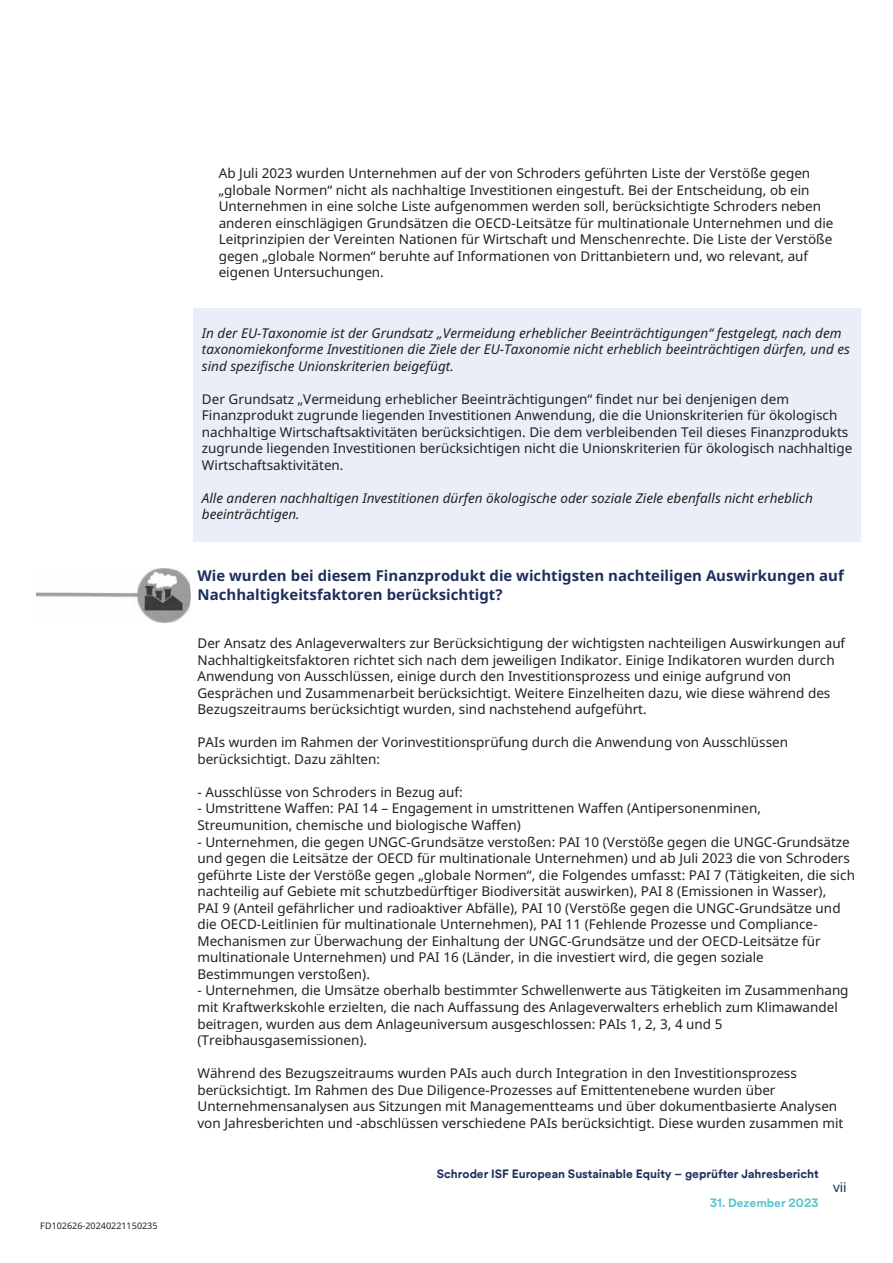
<style>
.page{position:relative;width:893px;height:1263px;background:#fff}
.page>*{position:absolute;margin:0;border:0;box-sizing:border-box;transform-origin:0 0}
.t1{font:700 15px/18.6px "Noto Sans";color:#1c2e5c}
.t2{font:13.5px/16.5px "Noto Sans";color:#231f20}
.t3{font:italic 13.5px/16.5px "Noto Sans";letter-spacing:-.005em;color:#231f20}
.t4{font:13.5px "Noto Sans";color:#1c2e5c}
.t5{font:700 12px "Schroders Circular TT";color:#1c2e5c}
.t6{font:700 12px "Schroders Circular TT";color:#5ac6cc}
.t7{font:9px "Noto Sans";letter-spacing:.01em;color:#231f20}
</style>
<div class="page">
<div style="left:202px;top:308px;width:659px;height:33px;background:#eaeef8"></div>
<div style="left:202px;top:341px;width:659px;height:17px;background:#eaeef8"></div>
<div style="left:202px;top:358px;width:659px;height:16px;background:#eaeef8"></div>
<div style="left:202px;top:374px;width:659px;height:33px;background:#eaeef8"></div>
<div style="left:202px;top:407px;width:659px;height:17px;background:#eaeef8"></div>
<div style="left:202px;top:424px;width:659px;height:16px;background:#eaeef8"></div>
<div style="left:202px;top:440px;width:659px;height:17px;background:#eaeef8"></div>
<div style="left:202px;top:457px;width:659px;height:16px;background:#eaeef8"></div>
<div style="left:202px;top:473px;width:659px;height:17px;background:#eaeef8"></div>
<div style="left:202px;top:490px;width:659px;height:17px;background:#eaeef8"></div>
<div style="left:202px;top:507px;width:659px;height:16px;background:#eaeef8"></div>
<div style="left:202px;top:523px;width:659px;height:18px;background:#eaeef8"></div>
<img style="left:150px;top:568px;width:41px;height:40px">
<img style="left:36px;top:571px;width:153px;height:52px">
<p class="t7" style="left:40px;top:1219px;width:119px">FD102626-20240221150235</p>
<p class="t2" style="left:219px;top:165px;width:616px">Ab Juli 2023 wurden Unternehmen auf der von Schroders geführten Liste der Verstöße gegen „globale Normen“ nicht als nachhaltige Investitionen eingestuft. Bei der Entscheidung, ob ein Unternehmen in eine solche Liste aufgenommen werden soll, berücksichtigte Schroders neben anderen einschlägigen Grundsätzen die OECD-Leitsätze für multinationale Unternehmen und die Leitprinzipien der Vereinten Nationen für Wirtschaft und Menschenrechte. Die Liste der Verstöße gegen „globale Normen“ beruhte auf Informationen von Drittanbietern und, wo relevant, auf eigenen Untersuchungen.</p>
<p class="t3" style="left:202px;top:324px;width:649px">In der EU-Taxonomie ist der Grundsatz „Vermeidung erheblicher Beeinträchtigungen“ festgelegt, nach dem taxonomiekonforme Investitionen die Ziele der EU-Taxonomie nicht erheblich beeinträchtigen dürfen, und es sind spezifische Unionskriterien beigefügt.</p>
<p class="t2" style="left:202px;top:390px;width:652px">Der Grundsatz „Vermeidung erheblicher Beeinträchtigungen“ findet nur bei denjenigen dem Finanzprodukt zugrunde liegenden Investitionen Anwendung, die die Unionskriterien für ökologisch nachhaltige Wirtschaftsaktivitäten berücksichtigen. Die dem verbleibenden Teil dieses Finanzprodukts zugrunde liegenden Investitionen berücksichtigen nicht die Unionskriterien für ökologisch nachhaltige Wirtschaftsaktivitäten.</p>
<p class="t3" style="left:202px;top:489px;width:612px">Alle anderen nachhaltigen Investitionen dürfen ökologische oder soziale Ziele ebenfalls nicht erheblich beeinträchtigen.</p>
<p class="t1" style="left:197px;top:566px;width:648px">Wie wurden bei diesem Finanzprodukt die wichtigsten nachteiligen Auswirkungen auf<br>Nachhaltigkeitsfaktoren berücksichtigt?</p>
<p class="t2" style="left:197px;top:635px;width:649px">Der Ansatz des Anlageverwalters zur Berücksichtigung der wichtigsten nachteiligen Auswirkungen auf Nachhaltigkeitsfaktoren richtet sich nach dem jeweiligen Indikator. Einige Indikatoren wurden durch Anwendung von Ausschlüssen, einige durch den Investitionsprozess und einige aufgrund von Gesprächen und Zusammenarbeit berücksichtigt. Weitere Einzelheiten dazu, wie diese während des Bezugszeitraums berücksichtigt wurden, sind nachstehend aufgeführt.</p>
<p class="t2" style="left:197px;top:734px;width:592px">PAIs wurden im Rahmen der Vorinvestitionsprüfung durch die Anwendung von Ausschlüssen berücksichtigt. Dazu zählten:</p>
<p class="t2" style="left:197px;top:783px;width:267px">- Ausschlüsse von Schroders in Bezug auf:</p>
<p class="t2" style="left:197px;top:800px;width:565px">- Umstrittene Waffen: PAI 14 – Engagement in umstrittenen Waffen (Antipersonenminen,<br>Streumunition, chemische und biologische Waffen)</p>
<p class="t2" style="left:197px;top:833px;width:659px">- Unternehmen, die gegen UNGC-Grundsätze verstoßen: PAI 10 (Verstöße gegen die UNGC-Grundsätze und gegen die Leitsätze der OECD für multinationale Unternehmen) und ab Juli 2023 die von Schroders geführte Liste der Verstöße gegen „globale Normen“, die Folgendes umfasst: PAI 7 (Tätigkeiten, die sich nachteilig auf Gebiete mit schutzbedürftiger Biodiversität auswirken), PAI 8 (Emissionen in Wasser),<br>PAI 9 (Anteil gefährlicher und radioaktiver Abfälle), PAI 10 (Verstöße gegen die UNGC-Grundsätze und die OECD-Leitlinien für multinationale Unternehmen), PAI 11 (Fehlende Prozesse und Compliance-Mechanismen zur Überwachung der Einhaltung der UNGC-Grundsätze und der OECD-Leitsätze für multinationale Unternehmen) und PAI 16 (Länder, in die investiert wird, die gegen soziale Bestimmungen verstoßen).</p>
<p class="t2" style="left:197px;top:982px;width:652px">- Unternehmen, die Umsätze oberhalb bestimmter Schwellenwerte aus Tätigkeiten im Zusammenhang mit Kraftwerkskohle erzielten, die nach Auffassung des Anlageverwalters erheblich zum Klimawandel beitragen, wurden aus dem Anlageuniversum ausgeschlossen: PAIs 1, 2, 3, 4 und 5 (Treibhausgasemissionen).</p>
<p class="t2" style="left:197px;top:1065px;width:647px">Während des Bezugszeitraums wurden PAIs auch durch Integration in den Investitionsprozess berücksichtigt. Im Rahmen des Due Diligence-Prozesses auf Emittentenebene wurden über Unternehmensanalysen aus Sitzungen mit Managementteams und über dokumentbasierte Analysen von Jahresberichten und -abschlüssen verschiedene PAIs berücksichtigt. Diese wurden zusammen mit</p>
<p class="t5" style="left:437px;top:1167px;width:383px">Schroder ISF European Sustainable Equity – geprüfter Jahresbericht</p>
<p class="t6" style="left:710px;top:1195px;width:110px">31. Dezember 2023</p>
<p class="t4" style="left:833px;top:1177px;width:15px">vii</p>
</div>
